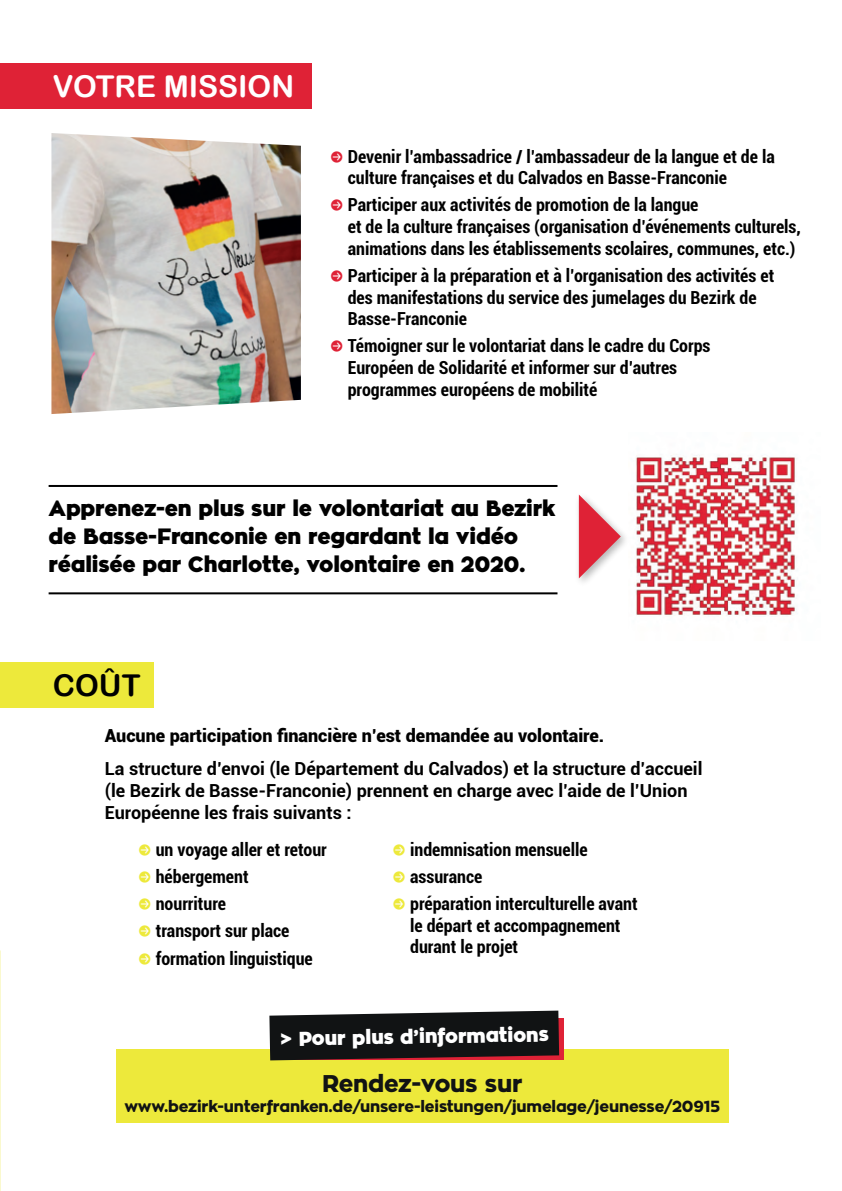
<style>
.page{position:relative;width:842px;height:1191px;background:#fff}
.page>*{position:absolute;margin:0;border:0;box-sizing:border-box;transform-origin:0 0}
.t1{font:30px "Arial Rounded MT Bold";color:#fff}
.t2{font:30px "Arial Rounded MT Bold";color:#000}
.t3{font:800 24px "Zona Pro";letter-spacing:-.01em;color:#111314}
.t4{font:900 22px/28px "Zona Pro";letter-spacing:-.01em;color:#000}
.t5{font:900 20px "Zona Pro";color:#fff}
.t6{font:700 condensed 18px/21.6px "Roboto";color:#000}
.t7{font:700 18px/21.6px "Roboto";color:#000}
.t8{font:900 18px "Roboto";color:#000}
.t9{font:800 16px "Zona Pro";letter-spacing:-.01em;color:#111314}
.s1{font-family:"Button Bonus Circle Negative";font-weight:400;font-stretch:normal;font-size:14px;color:#df2236}
.s2{font-family:"Button Bonus Circle Negative";font-weight:400;font-stretch:normal;font-size:14px;color:#ede93b}
</style>
<div class="page">
<img style="left:636px;top:455px;width:160px;height:162px">
<img style="left:51px;top:133px;width:250px;height:281px">
<img style="left:0;top:641px;width:1px;height:501px">
<div style="left:116px;top:1049px;width:613px;height:74px;background:#ede93b"></div>
<div style="left:0;top:64px;width:312px;height:45px;background:#df2236"></div>
<div style="left:0;top:662px;width:153px;height:46px;background:#ede93b"></div>
<div style="left:574px;top:491px;width:56px;height:97px;background:#000;opacity:.29"></div>
<svg style="left:579px;top:494px;width:42px;height:84px"></svg>
<svg style="left:269px;top:1010px;width:290px;height:50px;background:#292324"></svg>
<hr style="left:49px;top:485px;width:508px;height:2px;background:#000">
<hr style="left:49px;top:592px;width:508px;height:2px;background:#000">
<h1 class="t1" style="left:53px;top:69px;width:243px">VOTRE MISSION</h1>
<p class="t6" style="left:348px;top:145px;width:428px;text-indent:-18px"><span class="s1">P</span> Devenir l’ambassadrice / l’ambassadeur de la langue et de la culture françaises et du Calvados en Basse-Franconie</p>
<p class="t6" style="left:348px;top:194px;width:455px;text-indent:-18px"><span class="s1">P</span> Participer aux activités de promotion de la langue<br>et de la culture françaises (organisation d’événements culturels, animations dans les établissements scolaires, communes, etc.)</p>
<p class="t6" style="left:348px;top:264px;width:428px;text-indent:-18px"><span class="s1">P</span> Participer à la préparation et à l’organisation des activités et des manifestations du service des jumelages du Bezirk de<br>Basse-Franconie</p>
<p class="t6" style="left:348px;top:334px;width:364px;text-indent:-18px"><span class="s1">P</span> Témoigner sur le volontariat dans le cadre du Corps<br>Européen de Solidarité et informer sur d’autres programmes européens de mobilité</p>
<p class="t4" style="left:49px;top:495px;width:508px">Apprenez-en plus sur le volontariat au Bezirk de Basse-Franconie en regardant la vidéo réalisée par Charlotte, volontaire en 2020.</p>
<h1 class="t2" style="left:53px;top:667px;width:89px">COÛT</h1>
<p class="t8" style="left:105px;top:723px;width:501px">Aucune participation financière n’est demandée au volontaire.</p>
<p class="t7" style="left:105px;top:757px;width:599px">La structure d’envoi (le Département du Calvados) et la structure d’accueil (le Bezirk de Basse-Franconie) prennent en charge avec l’aide de l’Union<br>Européenne les frais suivants :</p>
<p class="t6" style="left:138px;top:835px;width:191px;line-height:27.2px"><span class="s2">P</span> un voyage aller et retour<br><span class="s2">P</span> hébergement<br><span class="s2">P</span> nourriture<br><span class="s2">P</span> transport sur place<br><span class="s2">P</span> formation linguistique</p>
<p class="t6" style="left:392px;top:835px;width:247px;line-height:27.2px"><span class="s2">P</span> indemnisation mensuelle<br><span class="s2">P</span> assurance<br><span class="s2">P</span> préparation interculturelle avant</p>
<p class="t6" style="left:410px;top:914px;width:212px">le départ et accompagnement durant le projet</p>
<p class="t5" style="left:279px;top:1025px;width:271px;rotate:-1deg">&gt; Pour plus d’informations</p>
<h2 class="t3" style="left:322px;top:1068px;width:202px">Rendez-vous sur</h2>
<p class="t9" style="left:124px;top:1095px;width:597px">www.bezirk-unterfranken.de/unsere-leistungen/jumelage/jeunesse/20915</p>
</div>
